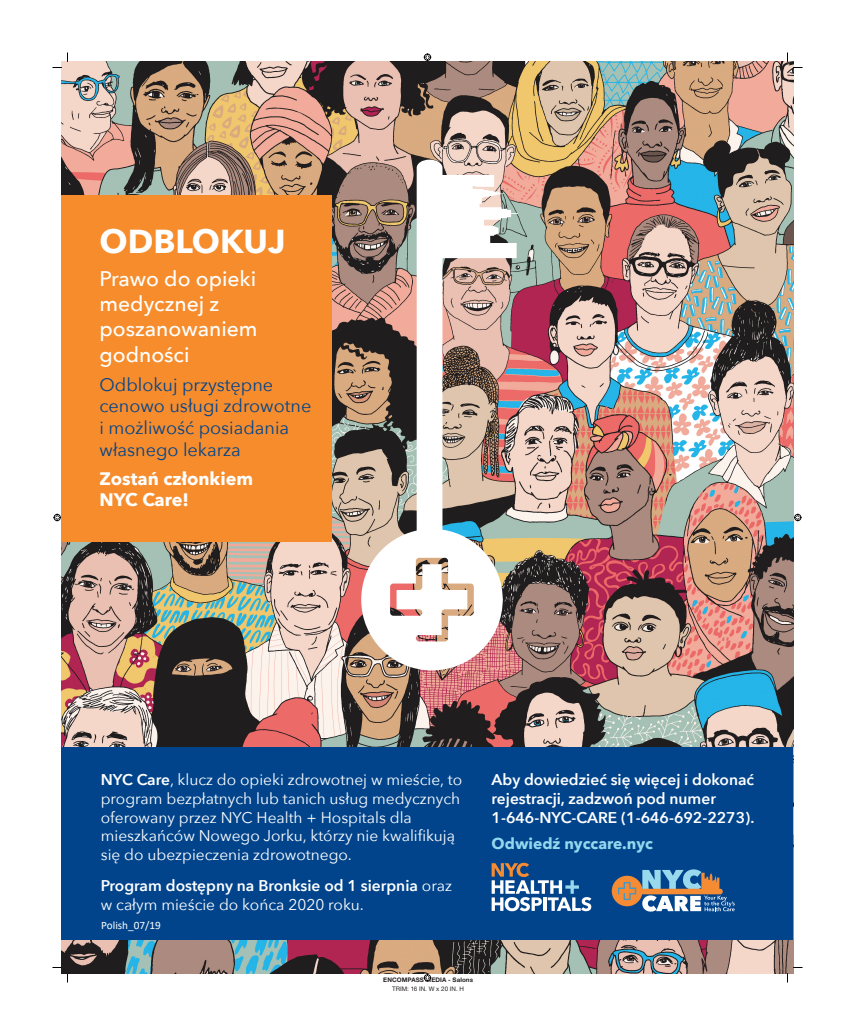
<style>
.page{position:relative;width:855px;height:1035px;background:#fff}
.page>*{position:absolute;margin:0;border:0;box-sizing:border-box;transform-origin:0 0}
.t1{font:700 33.12px "Avenir Next";color:#fff}
.t2{font:500 21.06px/25.3px "Avenir Next";color:#fff}
.t3{font:18.06px/21.7px "Avenir Next";color:#01448c}
.t4{font:700 18.06px/21.7px "Avenir Next";color:#fff}
.t5{font:15.5px/18.6px "Avenir Next";color:#fff}
.t6{font:600 15.5px/18.6px "Avenir Next";color:#fff}
.t7{font:700 15.5px "Avenir Next";color:#93d8ed}
.t8{font:11.25px "Calibri";color:#fff}
.t9{font:700 6.25px "Helvetica Neue LT Std";letter-spacing:.015em;color:#231f20}
.t10{font:6.25px "Helvetica Neue LT Std";color:#231f20}
.s1{font-weight:600}
.s2{font-weight:400}
</style>
<div class="page">
<img style="left:62px;top:62px;width:731px;height:911px">
<div style="left:62px;top:195px;width:270px;height:347px;background:#f68c2c"></div>
<div style="left:62px;top:747px;width:731px;height:192px;background:#01448c"></div>
<svg style="left:361px;top:160px;width:156px;height:510px"></svg>
<svg style="left:612px;top:869px;width:123px;height:43px"></svg>
<svg style="left:492px;top:863px;width:99px;height:48px"></svg>
<svg style="left:52px;top:52px;width:16px;height:16px"></svg>
<svg style="left:52px;top:967px;width:16px;height:15px"></svg>
<svg style="left:787px;top:52px;width:15px;height:16px"></svg>
<svg style="left:787px;top:967px;width:15px;height:15px"></svg>
<svg style="left:424px;top:53px;width:7px;height:8px"></svg>
<svg style="left:424px;top:974px;width:7px;height:8px"></svg>
<svg style="left:53px;top:514px;width:8px;height:7px"></svg>
<svg style="left:794px;top:514px;width:8px;height:7px"></svg>
<p class="t1" style="left:100px;top:213px;width:188px">ODBLOKUJ</p>
<p class="t2" style="left:100px;top:265px;width:160px">Prawo do opieki medycznej z poszanowaniem godności</p>
<p class="t3" style="left:100px;top:373px;width:213px">Odblokuj przystępne cenowo usługi zdrowotne i możliwość posiadania własnego lekarza</p>
<p class="t4" style="left:100px;top:467px;width:155px">Zostań członkiem<br>NYC Care!</p>
<p class="t5" style="left:101px;top:770px;width:363px"><span class="s1">NYC Care</span>, klucz do opieki zdrowotnej w mieście, to program bezpłatnych lub tanich usług medycznych oferowany przez NYC Health + Hospitals dla mieszkańców Nowego Jorku, którzy nie kwalifikują się do ubezpieczenia zdrowotnego.</p>
<p class="t6" style="left:101px;top:876px;width:353px">Program dostępny na Bronksie od 1 sierpnia <span class="s2">oraz w całym mieście do końca 2020 roku.</span></p>
<p class="t8" style="left:101px;top:918px;width:61px">Polish_07/19</p>
<p class="t9" style="left:383px;top:976px;width:91px">ENCOMPASS MEDIA - Salons</p>
<p class="t10" style="left:392px;top:985px;width:73px">TRIM: 16 IN. W x 20 IN. H</p>
<p class="t6" style="left:492px;top:770px;width:264px">Aby dowiedzieć się więcej i dokonać rejestracji, zadzwoń pod numer<br>1-646-NYC-CARE (1-646-692-2273).</p>
<p class="t7" style="left:492px;top:830px;width:163px">Odwiedź nyccare.nyc</p>
</div>
